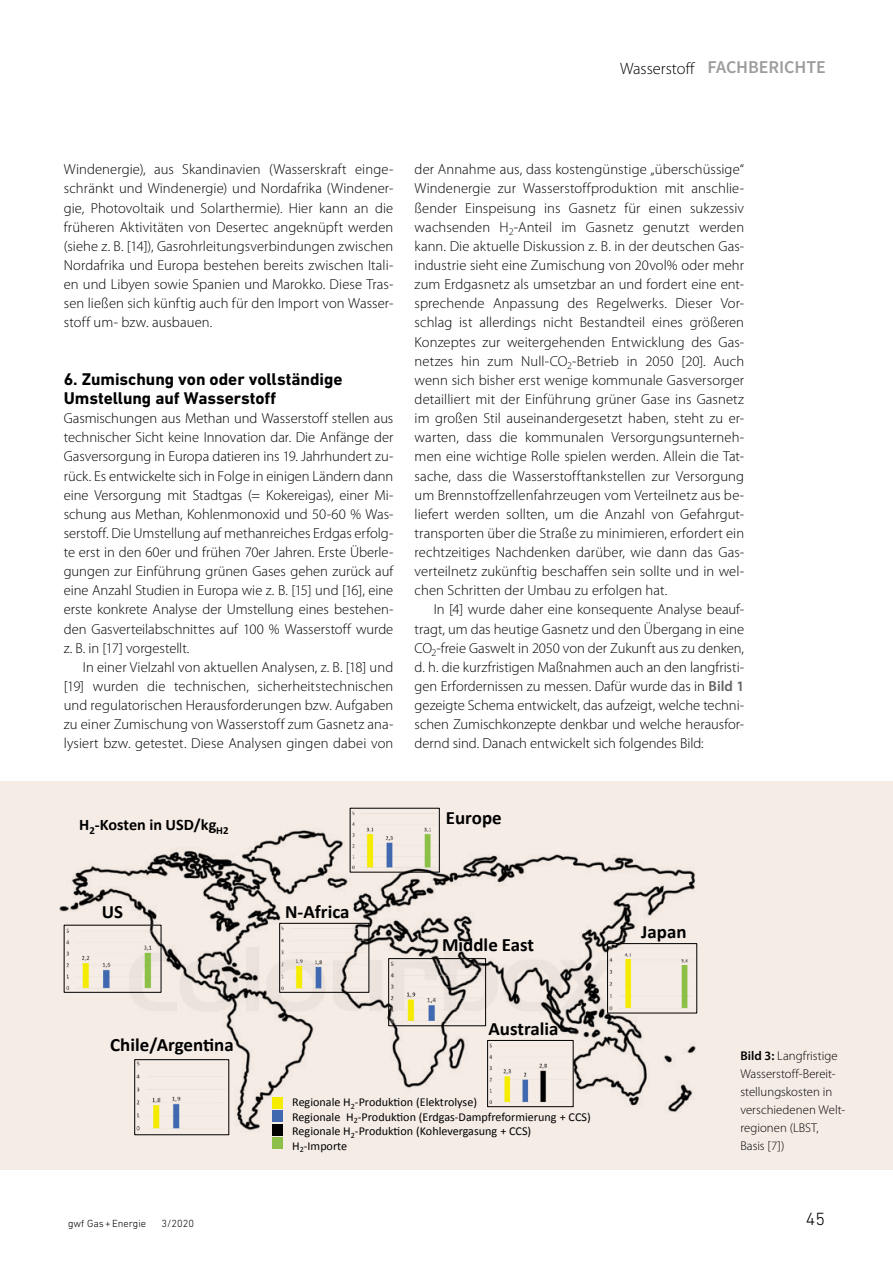
<style>
.page{position:relative;width:893px;height:1263px;background:#fff}
.page>*{position:absolute;margin:0;border:0;box-sizing:border-box;transform-origin:0 0}
.t1{font:700 18.9px "Calibri";color:#000}
.t2{font:600 18px "Source Sans Pro";letter-spacing:-.005em;color:#9c9c9d}
.t3{font:300 18px "DIN Next LT Pro";color:#000}
.WA_Subline_1{font:700 17.25px/19.2px "DIN Next LT Pro";color:#000}
.t4{font:700 16.05px "Calibri";color:#000}
.WA_Fließtext_Einzug{font:300 14.55px/19.2px "Myriad Pro";letter-spacing:.005em;color:#000;text-align:justify}
.WA_Fließtext{font:300 14.55px/19.2px "Myriad Pro";letter-spacing:-.005em;color:#000;text-align:justify}
.WA_BildTabellenUnter{font:300 12.75px/18px "Myriad Pro";color:#000}
.t5{font:12.15px/14.5px "Calibri";color:#000}
.t6{font:300 10.5px "DIN Next LT Pro";color:#000}
.s1{font-family:"Myriad Pro";font-weight:300;font-size:16.5px;color:#000}
.s2{font-weight:600;color:#626261}
.s3{font-weight:600}
</style>
<div class="page">
<div style="left:0;top:782px;width:893px;height:388px;background:#f5ece6"></div>
<img style="left:59px;top:823px;width:639px;height:311px">
<div style="left:272px;top:1097px;width:11px;height:11px;background:#f5ec00"></div>
<div style="left:273px;top:1110px;width:10px;height:11px;background:#4169b0"></div>
<div style="left:272px;top:1124px;width:11px;height:11px;background:#000"></div>
<div style="left:273px;top:1137px;width:10px;height:11px;background:#8cc048"></div>
<img style="left:66px;top:927px;width:93px;height:63px">
<img style="left:352px;top:811px;width:86px;height:59px">
<div style="left:350px;top:808px;width:90px;height:64px;border:1px solid #000"></div>
<img style="left:281px;top:925px;width:86px;height:65px">
<div style="left:279px;top:923px;width:90px;height:69px;border:1px solid #000"></div>
<img style="left:390px;top:960px;width:94px;height:64px">
<div style="left:388px;top:958px;width:98px;height:68px;border:1px solid #000"></div>
<img style="left:136px;top:1061px;width:91px;height:72px">
<div style="left:134px;top:1059px;width:95px;height:76px;border:1px solid #000"></div>
<img style="left:609px;top:945px;width:86px;height:66px">
<div style="left:607px;top:943px;width:90px;height:70px;border:1px solid #000"></div>
<img style="left:489px;top:1042px;width:82px;height:63px">
<div style="left:487px;top:1040px;width:86px;height:67px;border:1px solid #000"></div>
<p class="t2" style="left:620px;top:56px;width:207px"><span class="s1">Wasserstoff</span> FACHBERICHTE</p>
<p class="WA_Fließtext_Einzug" style="left:64px;top:160px;width:331px">Windenergie), aus Skandinavien (Wasserskraft einge&shy;schränkt und Windenergie) und Nordafrika (Windener&shy;gie, Photovoltaik und Solarthermie). Hier kann an die früheren Aktivitäten von Desertec angeknüpft werden (siehe z. B. [14]), Gasrohrleitungsverbindungen zwischen Nordafrika und Europa bestehen bereits zwischen Itali&shy;en und Libyen sowie Spanien und Marokko. Diese Tras&shy;sen ließen sich künftig auch für den Import von Wasser&shy;stoff um- bzw. ausbauen.</p>
<p class="WA_Subline_1" style="left:64px;top:369px;width:280px">6. Zumischung von oder vollständige<br>Umstellung auf Wasserstoff</p>
<p class="WA_Fließtext" style="left:64px;top:409px;width:331px">Gasmischungen aus Methan und Wasserstoff stellen aus technischer Sicht keine Innovation dar. Die Anfänge der Gasversorgung in Europa datieren ins 19. Jahrhundert zu&shy;rück. Es entwickelte sich in Folge in einigen Ländern dann eine Versorgung mit Stadtgas (= Kokereigas), einer Mi&shy;schung aus Methan, Kohlenmonoxid und 50-60 % Was&shy;serstoff. Die Umstellung auf methanreiches Erdgas erfolg&shy;te erst in den 60er und frühen 70er Jahren. Erste Überle&shy;gungen zur Einführung grünen Gases gehen zurück auf eine Anzahl Studien in Europa wie z. B. [15] und [16], eine erste konkrete Analyse der Umstellung eines bestehen&shy;den Gasverteilabschnittes auf 100 % Wasserstoff wurde z. B. in [17] vorgestellt.</p>
<p class="WA_Fließtext_Einzug" style="left:64px;top:658px;width:331px;text-indent:19px">In einer Vielzahl von aktuellen Analysen, z. B. [18] und [19] wurden die technischen, sicherheitstechnischen und regulatorischen Herausforderungen bzw. Aufgaben zu einer Zumischung von Wasserstoff zum Gasnetz ana&shy;lysiert bzw. getestet. Diese Analysen gingen dabei von</p>
<p class="WA_Fließtext_Einzug" style="left:415px;top:160px;width:331px">der Annahme aus, dass kostengünstige „überschüssige“ Windenergie zur Wasserstoffproduktion mit anschlie&shy;ßender Einspeisung ins Gasnetz für einen sukzessiv wachsenden H<sub>2</sub>-Anteil im Gasnetz genutzt werden kann. Die aktuelle Diskussion z. B. in der deutschen Gas&shy;industrie sieht eine Zumischung von 20vol% oder mehr zum Erdgasnetz als umsetzbar an und fordert eine ent&shy;sprechende Anpassung des Regelwerks. Dieser Vor&shy;schlag ist allerdings nicht Bestandteil eines größeren Konzeptes zur weitergehenden Entwicklung des Gas&shy;netzes hin zum Null-CO<sub>2</sub>-Betrieb in 2050 [20]. Auch wenn sich bisher erst wenige kommunale Gasversorger detailliert mit der Einführung grüner Gase ins Gasnetz im großen Stil auseinandergesetzt haben, steht zu er&shy;warten, dass die kommunalen Versorgungsunterneh&shy;men eine wichtige Rolle spielen werden. Allein die Tat&shy;sache, dass die Wasserstofftankstellen zur Versorgung um Brennstoffzellenfahrzeugen vom Verteilnetz aus be&shy;liefert werden sollten, um die Anzahl von Gefahrgut&shy;transporten über die Straße zu minimieren, erfordert ein rechtzeitiges Nachdenken darüber, wie dann das Gas&shy;verteilnetz zukünftig beschaffen sein sollte und in wel&shy;chen Schritten der Umbau zu erfolgen hat.</p>
<p class="WA_Fließtext_Einzug" style="left:415px;top:600px;width:331px;text-indent:19px">In [4] wurde daher eine konsequente Analyse beauf&shy;tragt, um das heutige Gasnetz und den Übergang in eine CO<sub>2</sub>-freie Gaswelt in 2050 von der Zukunft aus zu denken, d. h. die kurzfristigen Maßnahmen auch an den langfristi&shy;gen Erfordernissen zu messen. Dafür wurde das in <span class="s2">Bild 1 </span>gezeigte Schema entwickelt, das aufzeigt, welche techni&shy;schen Zumischkonzepte denkbar und welche herausfor&shy;dernd sind. Danach entwickelt sich folgendes Bild:</p>
<p class="t4" style="left:79px;top:814px;width:151px">H<sub>2</sub>-Kosten in USD/kg<sub>H2</sub></p>
<p class="t1" style="left:446px;top:806px;width:57px">Europe</p>
<p class="t1" style="left:102px;top:900px;width:23px">US</p>
<p class="t1" style="left:285px;top:900px;width:66px">N-Africa</p>
<p class="t1" style="left:442px;top:933px;width:94px">Middle East</p>
<p class="t1" style="left:641px;top:920px;width:47px">Japan</p>
<p class="t1" style="left:110px;top:1032px;width:125px">Chile/Argentina</p>
<p class="t1" style="left:488px;top:1017px;width:72px">Australia</p>
<p class="t5" style="left:292px;top:1094px;width:300px">Regionale H<sub>2</sub>-Produktion (Elektrolyse)<br>Regionale H<sub>2</sub>-Produktion (Erdgas-Dampfreformierung + CCS)<br>Regionale H<sub>2</sub>-Produktion (Kohlevergasung + CCS)<br>H<sub>2</sub>-Importe</p>
<p class="WA_BildTabellenUnter" style="left:740px;top:1047px;width:106px"><span class="s3">Bild 3:</span> Langfristige<br>Wasserstoff-Bereit&shy;stellungskosten in verschiedenen Welt&shy;regionen (LBST,<br>Basis [7])</p>
<p class="t6" style="left:68px;top:1217px;width:80px">gwf Gas+Energie</p>
<p class="t6" style="left:162px;top:1217px;width:34px">3/2020</p>
<p class="t3" style="left:806px;top:1209px;width:21px">45</p>
</div>
